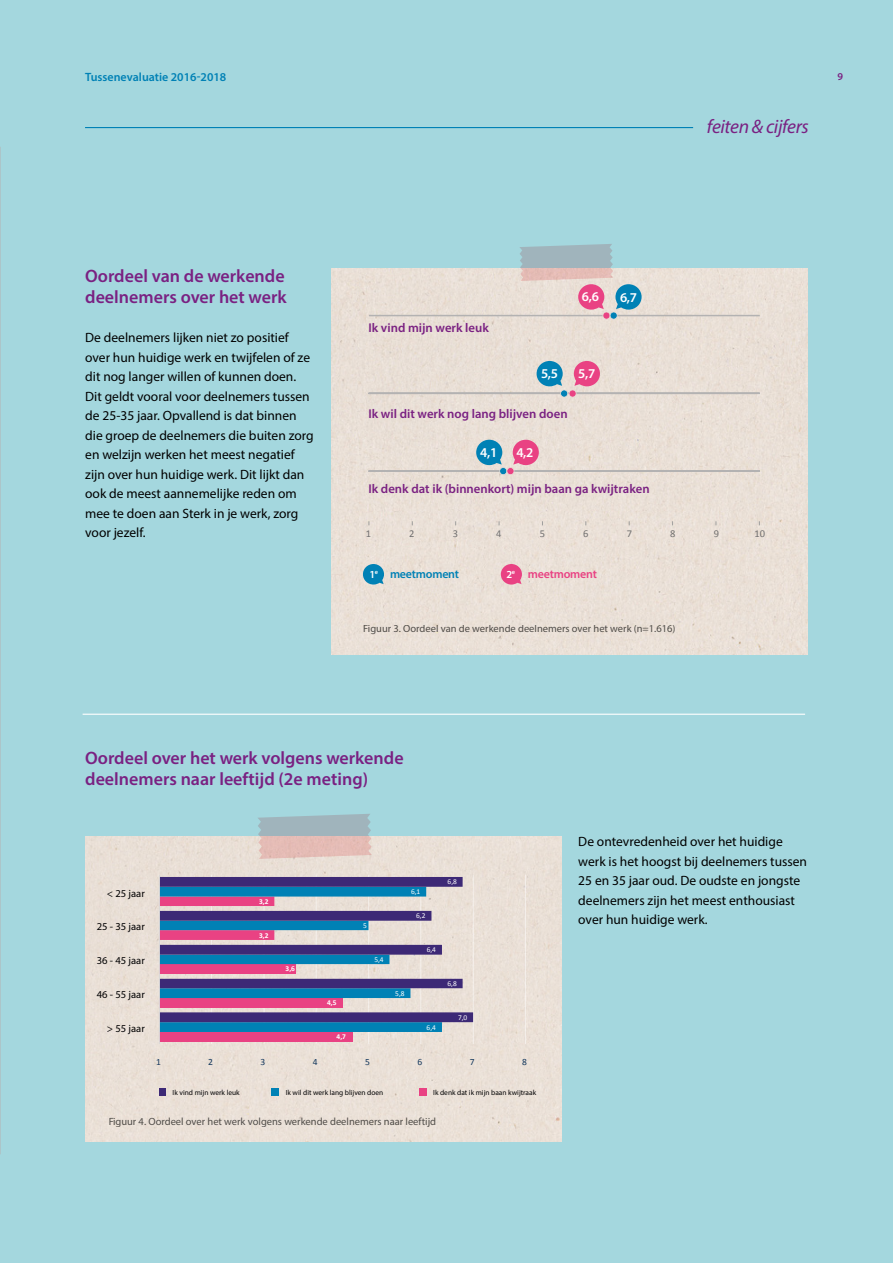
<style>
.page{position:relative;width:893px;height:1263px;background:#a4d7de}
.page>*{position:absolute;margin:0;border:0;box-sizing:border-box;transform-origin:0 0}
.t1{font:italic 19.5px "Myriad Pro";letter-spacing:-.02em;color:#7a2182}
.t2{font:600 18px/21px "Myriad Pro";color:#7a2182}
.t3{font:13.5px/19.5px "Myriad Pro";color:#000}
.t4{font:600 13.5px "Myriad Pro";color:#fff}
.t5{font:600 12.75px "Myriad Pro";color:#7a2182}
.t6{font:600 12px "Myriad Pro";color:#0081b5}
.t7{font:600 12px "Myriad Pro";letter-spacing:-.02em;color:#0081b5}
.t8{font:600 12px "Myriad Pro";letter-spacing:-.02em;color:#e94283}
.t9{font:600 10.8px "Myriad Pro";color:#fff}
.t10{font:10.65px "Myriad Pro";color:#020203}
.t11{font:10.5px "Myriad Pro";color:#575756}
.t12{font:10.5px "Calibri";color:#706f6f}
.t13{font:600 10.5px "Myriad Pro";color:#7a2182}
.t14{font:9.6px "Calibri";color:#14385d}
.t15{font:7.35px "Myriad Pro";color:#020203}
.t16{font:7.35px "Calibri";color:#fff}
.t17{font:700 7.35px "Calibri";color:#fff}
.t18{font:600 6.3px "Myriad Pro";color:#fff}
</style>
<div class="page">
<hr style="left:85px;top:127px;width:608px;height:1px;background:#0081b5">
<div style="left:332px;top:268px;width:476px;height:387px;background:#eae0d7"></div>
<hr style="left:83px;top:714px;width:722px;height:1px;background:#fff">
<div style="left:85px;top:836px;width:476px;height:305px;background:#eae0d7"></div>
<svg style="left:257px;top:814px;width:115px;height:45px;background:#c3bcbc"></svg>
<hr style="left:369px;top:315px;width:391px;height:1px;background:#b3b2b2">
<hr style="left:368px;top:393px;width:392px;height:1px;background:#b3b2b2">
<hr style="left:368px;top:470px;width:392px;height:2px;background:#b3b2b2">
<svg style="left:519px;top:244px;width:123px;height:75px;background:#c2c1c6"></svg>
<svg style="left:476px;top:440px;width:63px;height:35px;background:#ab9db7"></svg>
<svg style="left:501px;top:564px;width:21px;height:20px"></svg>
<svg style="left:363px;top:564px;width:21px;height:20px"></svg>
<svg style="left:537px;top:361px;width:63px;height:36px;background:#ad9eb7"></svg>
<hr style="left:211px;top:875px;width:1px;height:169px;background:#fff">
<hr style="left:263px;top:875px;width:2px;height:169px;background:#fff">
<hr style="left:316px;top:875px;width:1px;height:169px;background:#fff">
<hr style="left:368px;top:875px;width:1px;height:169px;background:#fff">
<hr style="left:420px;top:875px;width:1px;height:169px;background:#fff">
<hr style="left:473px;top:875px;width:1px;height:169px;background:#fff">
<hr style="left:525px;top:875px;width:1px;height:169px;background:#fff">
<div style="left:159px;top:1032px;width:194px;height:9px;background:#e94283"></div>
<svg style="left:160px;top:1022px;width:282px;height:10px;background:#0480b4"></svg>
<svg style="left:160px;top:877px;width:313px;height:145px;background:#8581a7"></svg>
<hr style="left:159px;top:875px;width:1px;height:169px;background:#dad9d9">
<div style="left:159px;top:1089px;width:7px;height:7px;background:#3d2976"></div>
<div style="left:272px;top:1089px;width:7px;height:7px;background:#0081b5"></div>
<div style="left:419px;top:1089px;width:8px;height:7px;background:#e94283"></div>
<hr style="left:0;top:147px;width:1px;height:1007px;background:#b5b4b4">
<p class="t6" style="left:85px;top:70px;width:143px">Tussenevaluatie 2016-2018</p>
<p class="t13" style="left:837px;top:70px;width:7px">9</p>
<h1 class="t1" style="left:707px;top:114px;width:103px">feiten &amp; cijfers</h1>
<h2 class="t2" style="left:85px;top:265px;width:203px">Oordeel van de werkende deelnemers over het werk</h2>
<p class="t3" style="left:85px;top:328px;width:230px">De deelnemers lijken niet zo positief over hun huidige werk en twijfelen of ze dit nog langer willen of kunnen doen.<br>Dit geldt vooral voor deelnemers tussen de 25-35 jaar. Opvallend is dat binnen die groep de deelnemers die buiten zorg en welzijn werken het meest negatief zijn over hun huidige werk. Dit lijkt dan ook de meest aannemelijke reden om mee te doen aan Sterk in je werk, zorg voor jezelf.</p>
<p class="t5" style="left:368px;top:319px;width:122px">Ik vind mijn werk leuk</p>
<p class="t4" style="left:582px;top:288px;width:19px">6,6</p>
<p class="t4" style="left:620px;top:289px;width:19px">6,7</p>
<p class="t4" style="left:541px;top:365px;width:19px">5,5</p>
<p class="t4" style="left:578px;top:365px;width:19px">5,7</p>
<p class="t5" style="left:368px;top:405px;width:201px">Ik wil dit werk nog lang blijven doen</p>
<p class="t4" style="left:480px;top:444px;width:19px">4,1</p>
<p class="t4" style="left:516px;top:444px;width:19px">4,2</p>
<p class="t5" style="left:368px;top:481px;width:283px">Ik denk dat ik (binnenkort) mijn baan ga kwijtraken</p>
<p class="t12" style="left:366px;top:526px;width:7px">1</p>
<p class="t12" style="left:409px;top:526px;width:7px">2</p>
<p class="t12" style="left:453px;top:526px;width:7px">3</p>
<p class="t12" style="left:496px;top:526px;width:7px">4</p>
<p class="t12" style="left:540px;top:526px;width:7px">5</p>
<p class="t12" style="left:583px;top:526px;width:7px">6</p>
<p class="t12" style="left:627px;top:526px;width:7px">7</p>
<p class="t12" style="left:670px;top:526px;width:7px">8</p>
<p class="t12" style="left:714px;top:526px;width:7px">9</p>
<p class="t12" style="left:754px;top:526px;width:12px">10</p>
<p class="t9" style="left:369px;top:567px;width:10px">1<sup>e</sup></p>
<p class="t7" style="left:390px;top:566px;width:71px">meetmoment</p>
<p class="t9" style="left:506px;top:567px;width:7px">2</p>
<p class="t8" style="left:528px;top:566px;width:71px">meetmoment</p>
<p class="t18" style="left:512px;top:568px;width:5px">e</p>
<p class="t11" style="left:363px;top:622px;width:314px">Figuur 3. Oordeel van de werkende deelnemers over het werk (n=1.616)</p>
<h2 class="t2" style="left:85px;top:747px;width:320px">Oordeel over het werk volgens werkende deelnemers naar leeftijd (2e meting)</h2>
<p class="t10" style="left:107px;top:886px;width:39px">&lt; 25 jaar</p>
<p class="t10" style="left:97px;top:920px;width:50px">25 - 35 jaar</p>
<p class="t10" style="left:97px;top:954px;width:50px">36 - 45 jaar</p>
<p class="t10" style="left:97px;top:988px;width:50px">46 - 55 jaar</p>
<p class="t10" style="left:107px;top:1021px;width:39px">&gt; 55 jaar</p>
<p class="t17" style="left:259px;top:897px;width:11px">3,2</p>
<p class="t17" style="left:259px;top:931px;width:11px">3,2</p>
<p class="t17" style="left:286px;top:964px;width:11px">3,6</p>
<p class="t17" style="left:327px;top:998px;width:11px">4,5</p>
<p class="t17" style="left:337px;top:1032px;width:11px">4,7</p>
<p class="t16" style="left:363px;top:921px;width:5px">5</p>
<p class="t16" style="left:374px;top:955px;width:11px">5,4</p>
<p class="t16" style="left:411px;top:887px;width:11px">6,1</p>
<p class="t16" style="left:416px;top:911px;width:11px">6,2</p>
<p class="t16" style="left:395px;top:989px;width:11px">5,8</p>
<p class="t16" style="left:427px;top:945px;width:11px">6,4</p>
<p class="t16" style="left:427px;top:1022px;width:11px">6,4</p>
<p class="t16" style="left:448px;top:877px;width:11px">6,8</p>
<p class="t16" style="left:448px;top:979px;width:11px">6,8</p>
<p class="t16" style="left:458px;top:1013px;width:11px">7,0</p>
<p class="t14" style="left:156px;top:1056px;width:6px">1</p>
<p class="t14" style="left:208px;top:1056px;width:6px">2</p>
<p class="t14" style="left:261px;top:1056px;width:6px">3</p>
<p class="t14" style="left:313px;top:1056px;width:6px">4</p>
<p class="t14" style="left:365px;top:1056px;width:6px">5</p>
<p class="t14" style="left:418px;top:1056px;width:6px">6</p>
<p class="t14" style="left:470px;top:1056px;width:6px">7</p>
<p class="t14" style="left:522px;top:1056px;width:6px">8</p>
<p class="t15" style="left:173px;top:1088px;width:69px">Ik vind mijn werk leuk</p>
<p class="t15" style="left:286px;top:1088px;width:99px">Ik wil dit werk lang blijven doen</p>
<p class="t15" style="left:433px;top:1088px;width:105px">Ik denk dat ik mijn baan kwijtraak</p>
<p class="t11" style="left:108px;top:1115px;width:329px">Figuur 4. Oordeel over het werk volgens werkende deelnemers naar leeftijd</p>
<p class="t3" style="left:578px;top:832px;width:230px">De ontevredenheid over het huidige werk is het hoogst bij deelnemers tussen 25 en 35 jaar oud. De oudste en jongste deelnemers zijn het meest enthousiast over hun huidige werk.</p>
</div>
